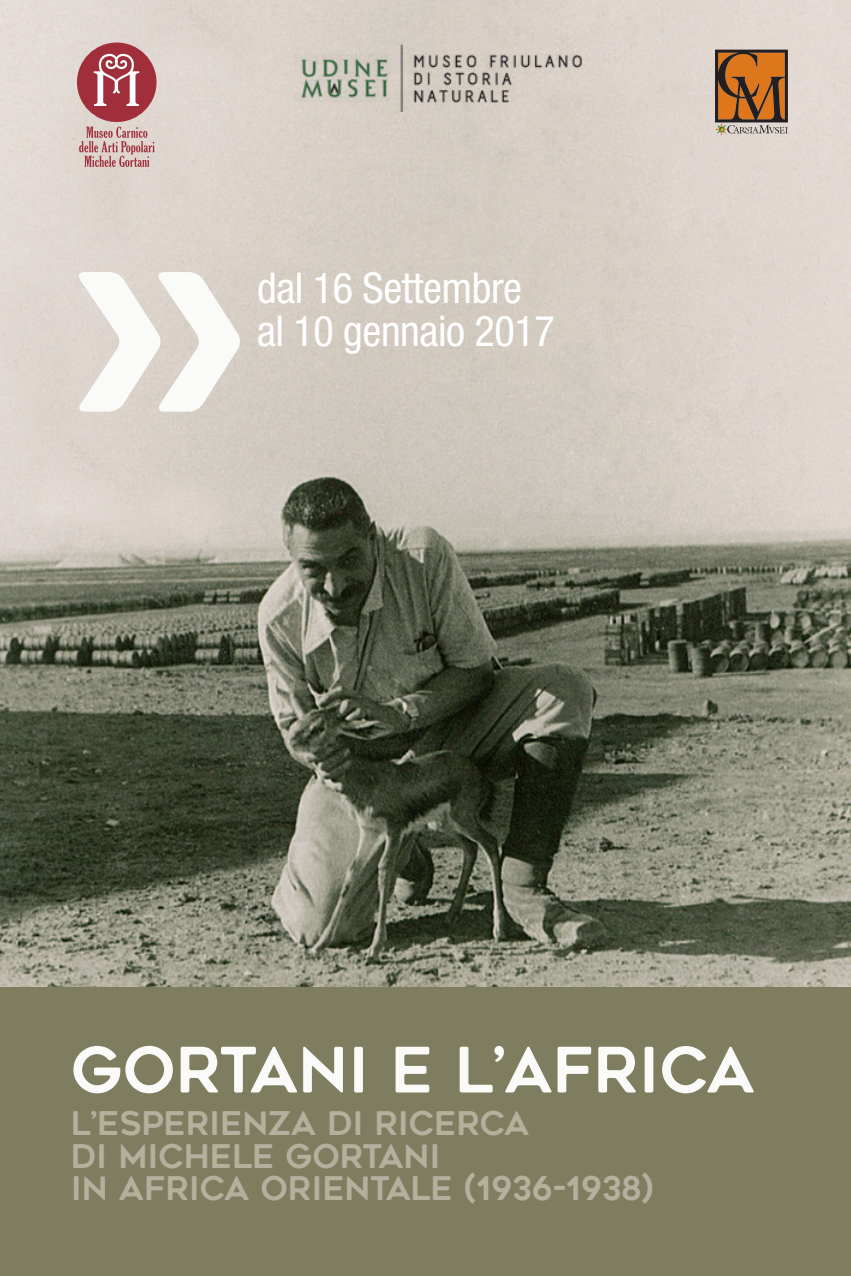
<style>
.page{position:relative;width:851px;height:1276px;background:#fff}
.page>*{position:absolute;margin:0;border:0;box-sizing:border-box;transform-origin:0 0}
.t1{font:300px "Geometos Rounded";color:#fafbf9}
.t2{font:62.5px "Geometos Rounded";color:#fafbf9}
.t3{font:condensed 42.5px "Helvetica Neue";letter-spacing:-.01em;color:#fff}
.t4{font:32.5px "Geometos Rounded";color:#b5af9d}
</style>
<div class="page">
<div style="left:0;top:986px;width:850px;height:290px;background:#7f7d60"></div>
<img style="left:0;top:0;width:850px;height:986px">
<div style="left:77px;top:43px;width:79px;height:79px;background:#a02f3b;border-radius:50%"></div>
<svg style="left:94px;top:54px;width:45px;height:52px"></svg>
<svg style="left:79px;top:126px;width:76px;height:41px;background:#cda8a7"></svg>
<img style="left:284px;top:45px;width:309px;height:66px">
<svg style="left:715px;top:50px;width:72px;height:85px;background:#9e6636"></svg>
<p class="t1" style="left:259px;top:508px;width:203px;rotate:-180deg">‹‹</p>
<p class="t3" style="left:257px;top:264px;width:266px">dal 16 Settembre</p>
<p class="t3" style="left:257px;top:306px;width:299px">al 10 gennaio 2017</p>
<p class="t2" style="left:71px;top:1035px;width:685px">GORTANI E L’AFRICA</p>
<p class="t4" style="left:71px;top:1105px;width:460px">L’ESPERIENZA DI RICERCA</p>
<p class="t4" style="left:71px;top:1137px;width:371px">DI MICHELE GORTANI</p>
<p class="t4" style="left:71px;top:1170px;width:584px">IN AFRICA ORIENTALE (1936-1938)</p>
</div>
